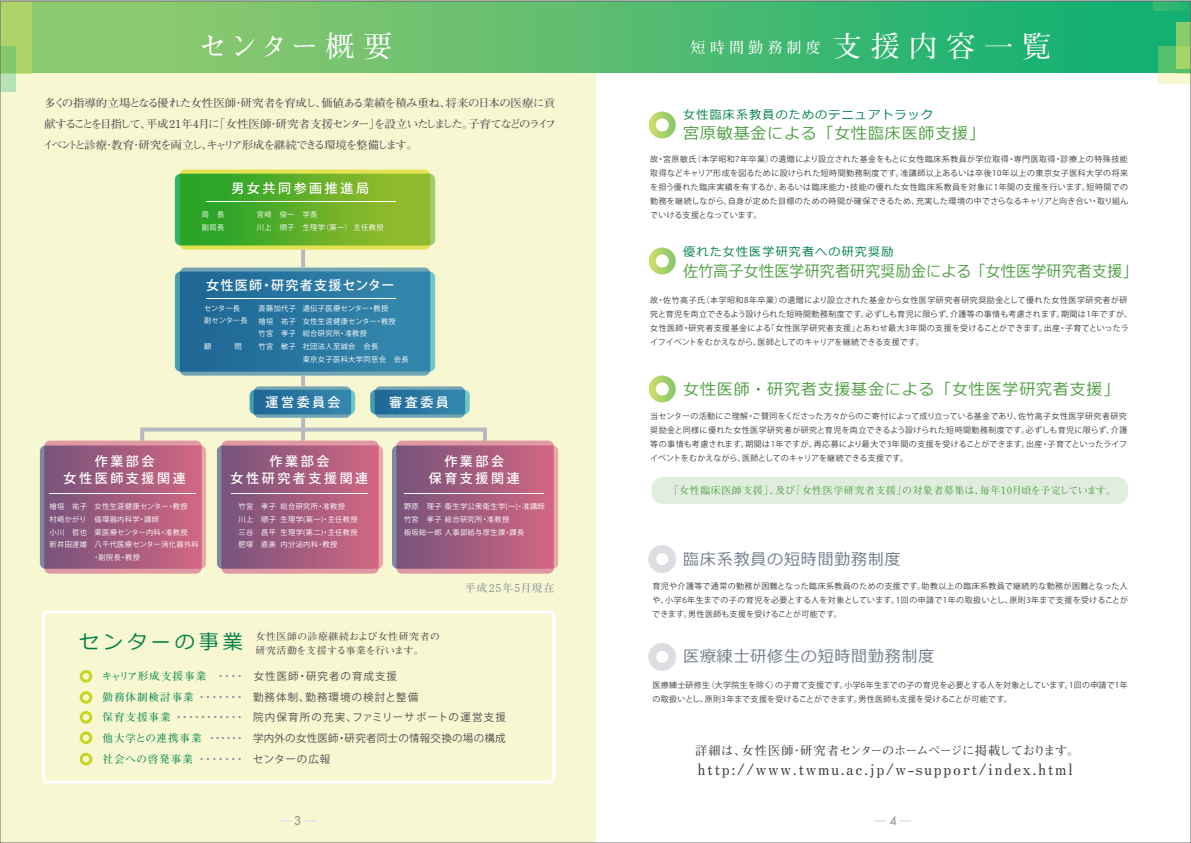
<style>
.page{position:relative;width:1191px;height:843px;background:#fff}
.page>*{position:absolute;margin:0;border:0;box-sizing:border-box;transform-origin:0 0}
.t1{font:700 29.1px "Futo Min A101 Upr";letter-spacing:.08em;color:#fff}
.t2{font:20px "Meiryo";letter-spacing:.2em;color:#018149}
.t3{font:16px "Meiryo";letter-spacing:.05em;color:#51a046}
.t4{font:16px "Meiryo";letter-spacing:.02em;color:#51a046;scale:.93 1}
.t5{font:16px "Meiryo";letter-spacing:.05em;color:#757e8e}
.t6{font:700 15.7px "Futo Min A101 Upr";letter-spacing:.1em;color:#3e3e3f}
.t7{font:700 15px "Futo Min A101 Upr";letter-spacing:.28em;color:#fff}
.t8{font:500 13px/17px "Koz Go Pro";letter-spacing:.2em;color:#fff;text-align:center}
.t9{font:500 13px "Koz Go Pro";letter-spacing:.1em;color:#fff}
.t10{font:700 12.1px "Futo Min A101 Upr";letter-spacing:-.03em;color:#3e3e3f}
.t11{font:12px "Meiryo";letter-spacing:.1em;color:#018149}
.t12{font:500 12px "Futura";color:#9d9fa2}
.t13{font:700 11px/21px "Futo Min A101 Upr";letter-spacing:-.135em;color:#4b4c4d;text-align:justify;scale:1.04 1}
.t14{font:700 10.9px "Futo Min A101 Upr";letter-spacing:.1em;color:#8a8f9d}
.t15{font:10.6px "Koz Go Pro";color:#8a8f9d}
.t16{font:10.5px "Koz Go Pro";letter-spacing:.1em;color:#4b4c4d}
.t17{font:700 10.5px "Futo Min A101 Upr";letter-spacing:.1em;color:#018149}
.t18{font:10.5px "Koz Go Pro";letter-spacing:.025em;color:#4b4c4d}
.t19{font:10.5px "Koz Go Pro";letter-spacing:.065em;color:#4b4c4d}
.t20{font:700 10px "Futo Min A101 Upr";letter-spacing:.05em;color:#51a046}
.t21{font:700 9.8px/14px "Futo Min A101 Upr";letter-spacing:.055em;color:#4b4c4d}
.t22{font:8px/14px "Koz Go Pro";letter-spacing:.03em;color:#3e3e3f;text-align:justify}
.t23{font:8px/14px "Koz Go Pro";letter-spacing:.05em;color:#3e3e3f}
.t24{font:7.2px/12.9px "Koz Go Pro";letter-spacing:.05em;color:#fff}
.t25{font:7.2px/12.9px "Koz Go Pro";letter-spacing:-.01em;color:#fff}
.s1{font-size:29.1px}
.s2{font-family:"Koz Go Pro";font-weight:400;font-size:10.6px;color:#8a8f9d}
.s3{font-family:"Futo Min A101 Upr";font-weight:700;font-size:10.5px;color:#018149}
</style>
<div class="page">
<div style="left:2px;top:72px;width:594px;height:769px;background:#f7f8d2"></div>
<div style="left:180px;top:170px;width:250px;height:80px;background:linear-gradient(to right,#e1e151,#e1e151);border-radius:6px"></div>
<div style="left:42px;top:611px;width:513px;height:173px;background:#f7f8d2"></div>
<svg style="left:175px;top:174px;width:260px;height:71px;background:#5faf2c"></svg>
<div style="left:180px;top:268px;width:250px;height:108px;background:linear-gradient(to right,#72a5b4,#72a5b4);border-radius:6px"></div>
<svg style="left:175px;top:272px;width:260px;height:100px;background:#2b79a2"></svg>
<div style="left:221px;top:441px;width:158px;height:133px;background:#e099a3;border-radius:6px"></div>
<svg style="left:217px;top:445px;width:166px;height:124px;background:#a55f81"></svg>
<svg style="left:254px;top:386px;width:97px;height:32px"></svg>
<svg style="left:249px;top:390px;width:106px;height:24px;background:#2f7ca3"></svg>
<svg style="left:375px;top:386px;width:90px;height:32px"></svg>
<svg style="left:370px;top:390px;width:100px;height:24px;background:#2f7da3"></svg>
<div style="left:396px;top:441px;width:158px;height:133px;background:#e099a3;border-radius:6px"></div>
<svg style="left:392px;top:445px;width:166px;height:124px;background:#a55f81"></svg>
<div style="left:44px;top:441px;width:158px;height:133px;background:#e099a3;border-radius:6px"></div>
<svg style="left:40px;top:445px;width:166px;height:124px;background:#a55f81"></svg>
<hr style="left:301px;top:250px;width:4px;height:18px;background:#b7b8c1">
<hr style="left:301px;top:376px;width:4px;height:11px;background:#b7b8c1">
<hr style="left:301px;top:418px;width:4px;height:23px;background:#b7b8c1">
<div style="left:140px;top:427px;width:347px;height:16px;border:4px solid #b7b8c1"></div>
<div style="left:0;top:0;width:1191px;height:72px;background:linear-gradient(to right,#9fcc6e,#0faf73)"></div>
<div style="left:651px;top:477px;width:477px;height:27px;background:#e1eedf;border-radius:11px"></div>
<svg style="left:1175px;top:23px;width:16px;height:51px"></svg>
<svg style="left:32px;top:70px;width:1126px;height:2px;background:#56bd70"></svg>
<svg style="left:1158px;top:46px;width:31px;height:38px"></svg>
<div style="left:0;top:0;width:32px;height:73px;background:#aed36a"></div>
<svg style="left:1153px;top:3px;width:36px;height:7px"></svg>
<svg style="left:2px;top:47px;width:13px;height:45px"></svg>
<svg style="left:80px;top:670px;width:12px;height:13px"></svg>
<svg style="left:80px;top:691px;width:12px;height:13px"></svg>
<svg style="left:80px;top:711px;width:12px;height:12px"></svg>
<svg style="left:80px;top:731px;width:12px;height:13px"></svg>
<svg style="left:80px;top:753px;width:12px;height:12px"></svg>
<hr style="left:231px;top:493px;width:136px;height:1px;background:#fff">
<hr style="left:49px;top:493px;width:147px;height:1px;background:#fff">
<hr style="left:404px;top:493px;width:140px;height:1px;background:#fff">
<hr style="left:206px;top:298px;width:189px;height:1px;background:#fff">
<hr style="left:206px;top:201px;width:189px;height:1px;background:#fff">
<svg style="left:648px;top:111px;width:27px;height:27px"></svg>
<svg style="left:648px;top:247px;width:27px;height:27px"></svg>
<svg style="left:648px;top:375px;width:27px;height:27px"></svg>
<div style="left:648px;top:545px;width:28px;height:28px;border:8px solid #8a8f9d;border-radius:50%"></div>
<div style="left:648px;top:643px;width:28px;height:28px;border:8px solid #8a8f9d;border-radius:50%"></div>
<hr style="left:0;top:0;width:1191px;height:1px;background:#fff">
<h1 class="t1" style="left:198px;top:23px;width:196px">センター概要</h1>
<h3 class="t7" style="left:690px;top:36px;width:362px">短時間勤務制度 <span class="s1">支援内容一覧</span></h3>
<h3 class="t13" style="left:43px;top:92px;width:495px">多くの指導的立場となる優れた女性医師・研究者を育成し、価値ある業績を積み重ね、将来の日本の医療に貢献することを目指して、平成21年4月に「女性医師・研究者支援センター」を設立いたしました。子育てなどのライフイベントと診療・教育・研究を両立し、キャリア形成を継続できる環境を整備します。</h3>
<h3 class="t8" style="left:231px;top:180px;width:139px">男女共同参画推進局</h3>
<p class="t24" style="left:202px;top:208px;width:24px">局　長副局長</p>
<p class="t24" style="left:257px;top:208px;width:39px">宮﨑　俊一川上　順子</p>
<p class="t24" style="left:303px;top:208px;width:82px">学長<br>生理学（第一）主任教授</p>
<h3 class="t9" style="left:206px;top:277px;width:190px">女性医師・研究者支援センター</h3>
<h3 class="t8" style="left:64px;top:453px;width:124px">作業部会<br>女性医師支援関連</h3>
<p class="t25" style="left:204px;top:302px;width:45px">センター長副センター長</p>
<p class="t24" style="left:204px;top:340px;width:39px">顧　　　問</p>
<p class="t24" style="left:258px;top:302px;width:39px;text-align:justify">斎藤加代子檜垣　祐子竹宮　孝子竹宮　敏子</p>
<p class="t24" style="left:303px;top:302px;width:107px">遺伝子医療センター・教授<br>女性生涯健康センター・教授<br>総合研究所・准教授<br>社団法人至誠会　会長<br>東京女子医科大学同窓会　会長</p>
<h3 class="t8" style="left:265px;top:395px;width:76px">運営委員会</h3>
<h3 class="t8" style="left:389px;top:395px;width:61px">審査委員</h3>
<h3 class="t8" style="left:230px;top:453px;width:139px">作業部会<br>女性研究者支援関連</h3>
<h3 class="t8" style="left:429px;top:453px;width:92px">作業部会<br>保育支援関連</h3>
<p class="t24" style="left:238px;top:500px;width:39px;text-align:justify">竹宮　孝子川上　順子三谷　昌平肥塚　直美</p>
<p class="t24" style="left:280px;top:500px;width:79px">総合研究所・准教授<br>生理学(第一)・主任教授生理学(第二)・主任教授内分泌内科・教授</p>
<p class="t24" style="left:50px;top:500px;width:39px;text-align:justify">檜垣　祐子村崎かがり小川　哲也新井田達雄</p>
<p class="t24" style="left:93px;top:500px;width:108px">女性生涯健康センター・教授<br>循環器内科学・講師<br>東医療センター内科・准教授<br>八千代医療センター消化器外科・副院長・教授</p>
<p class="t24" style="left:404px;top:500px;width:142px">野原　理子衛生学公衆衛生学(一)・准講師竹宮　孝子総合研究所・准教授<br>板坂総一郎人事部給与厚生課・課長</p>
<h3 class="t14" style="left:465px;top:580px;width:91px">平成25年5月現在</h3>
<h2 class="t2" style="left:79px;top:628px;width:165px">センターの事業</h2>
<p class="t21" style="left:255px;top:628px;width:186px">女性医師の診療継続および女性研究者の研究活動を支援する事業を行います。</p>
<h3 class="t17" style="left:102px;top:667px;width:106px">キャリア形成支援事業</h3>
<h3 class="t15" style="left:215px;top:669px;width:31px">・・・・</h3>
<h3 class="t16" style="left:254px;top:669px;width:145px">女性医師・研究者の育成支援</h3>
<h3 class="t17" style="left:102px;top:689px;width:144px">勤務体制検討事業<span class="s2">・・・・・・・</span></h3>
<h3 class="t16" style="left:253px;top:690px;width:167px">勤務体制、勤務環境の検討と整備</h3>
<h3 class="t15" style="left:102px;top:710px;width:144px"><span class="s3">保育支援事業</span>・・・・・・・・・・・</h3>
<h3 class="t16" style="left:253px;top:710px;width:254px">院内保育所の充実、ファミリーサポートの運営支援</h3>
<h3 class="t17" style="left:102px;top:730px;width:101px">他大学との連携事業</h3>
<h3 class="t15" style="left:207px;top:731px;width:40px">・・・・・・</h3>
<h3 class="t18" style="left:253px;top:731px;width:254px">学内外の女性医師・研究者同士の情報交換の場の構成</h3>
<h3 class="t17" style="left:102px;top:751px;width:144px">社会への啓発事業<span class="s2">・・・・・・・</span></h3>
<h3 class="t19" style="left:253px;top:752px;width:79px">センターの広報</h3>
<h3 class="t11" style="left:683px;top:107px;width:251px">女性臨床系教員のためのテニュアトラック</h3>
<h3 class="t3" style="left:683px;top:122px;width:303px">宮原敏基金による「女性臨床医師支援」</h3>
<p class="t22" style="left:650px;top:152px;width:480px">故・宮原敏氏（本学昭和7年卒業）の遺贈により設立された基金をもとに女性臨床系教員が学位取得・専門医取得・診療上の特殊技能取得などキャリア形成を図るために設けられた短時間勤務制度です。准講師以上あるいは卒後10年以上の東京女子医科大学の将来を担う優れた臨床実績を有するか、あるいは臨床能力・技能の優れた女性臨床系教員を対象に1年間の支援を行います。短時間での勤務を継続しながら、自身が定めた目標のための時間が確保できるため、充実した環境の中でさらなるキャリアと向き合い・取り組んでいける支援となっています。</p>
<h3 class="t11" style="left:683px;top:243px;width:212px">優れた女性医学研究者への研究奨励</h3>
<h3 class="t4" style="left:683px;top:260px;width:490px">佐竹高子女性医学研究者研究奨励金による「女性医学研究者支援」</h3>
<p class="t23" style="left:650px;top:293px;width:484px">故・佐竹高子氏（本学昭和8年卒業）の遺贈により設立された基金から女性医学研究者研究奨励金として優れた女性医学研究者が研究と育児を両立できるよう設けられた短時間勤務制度です。必ずしも育児に限らず、介護等の事情も考慮されます。期間は1年ですが、女性医師・研究者支援基金による「女性医学研究者支援」とあわせ最大3年間の支援を受けることができます。出産・子育てといったライフイベントをむかえながら、医師としてのキャリアを継続できる支援です。</p>
<h3 class="t3" style="left:683px;top:378px;width:437px">女性医師・研究者支援基金による「女性医学研究者支援」</h3>
<p class="t22" style="left:650px;top:409px;width:479px">当センターの活動にご理解・ご賛同をくださった方々からのご寄付によって成り立っている基金であり、佐竹高子女性医学研究者研究奨励金と同様に優れた女性医学研究者が研究と育児を両立できるよう設けられた短時間勤務制度です。必ずしも育児に限らず、介護等の事情も考慮されます。期間は1年ですが、再応募により最大で3年間の支援を受けることができます。出産・子育てといったライフイベントをむかえながら、医師としてのキャリアを継続できる支援です。</p>
<p class="t20" style="left:668px;top:482px;width:449px">「女性臨床医師支援」、及び「女性医学研究者支援」の対象者募集は、毎年10月頃を予定しています。</p>
<h3 class="t5" style="left:683px;top:548px;width:219px">臨床系教員の短時間勤務制度</h3>
<p class="t22" style="left:652px;top:579px;width:477px">育児や介護等で通常の勤務が困難となった臨床系教員のための支援です。助教以上の臨床系教員で継続的な勤務が困難となった人や、小学6年生までの子の育児を必要とする人を対象としています。1回の申請で1年の取扱いとし、原則3年まで支援を受けることができます。男性医師も支援を受けることが可能です。</p>
<h3 class="t5" style="left:683px;top:645px;width:253px">医療練士研修生の短時間勤務制度</h3>
<p class="t22" style="left:652px;top:678px;width:477px">医療練士研修生（大学院生を除く）の子育て支援です。小学6年生までの子の育児を必要とする人を対象としています。1回の申請で1年の取扱いとし、原則3年まで支援を受けることができます。男性医師も支援を受けることが可能です。</p>
<h3 class="t10" style="left:695px;top:741px;width:386px">詳細は、女性医師・研究者センターのホームページに掲載しております。</h3>
<h3 class="t6" style="left:697px;top:757px;width:377px">http://www.twmu.ac.jp/w-support/index.html</h3>
<h3 class="t12" style="left:294px;top:812px;width:9px">3</h3>
<h3 class="t12" style="left:889px;top:812px;width:9px">4</h3>
</div>
